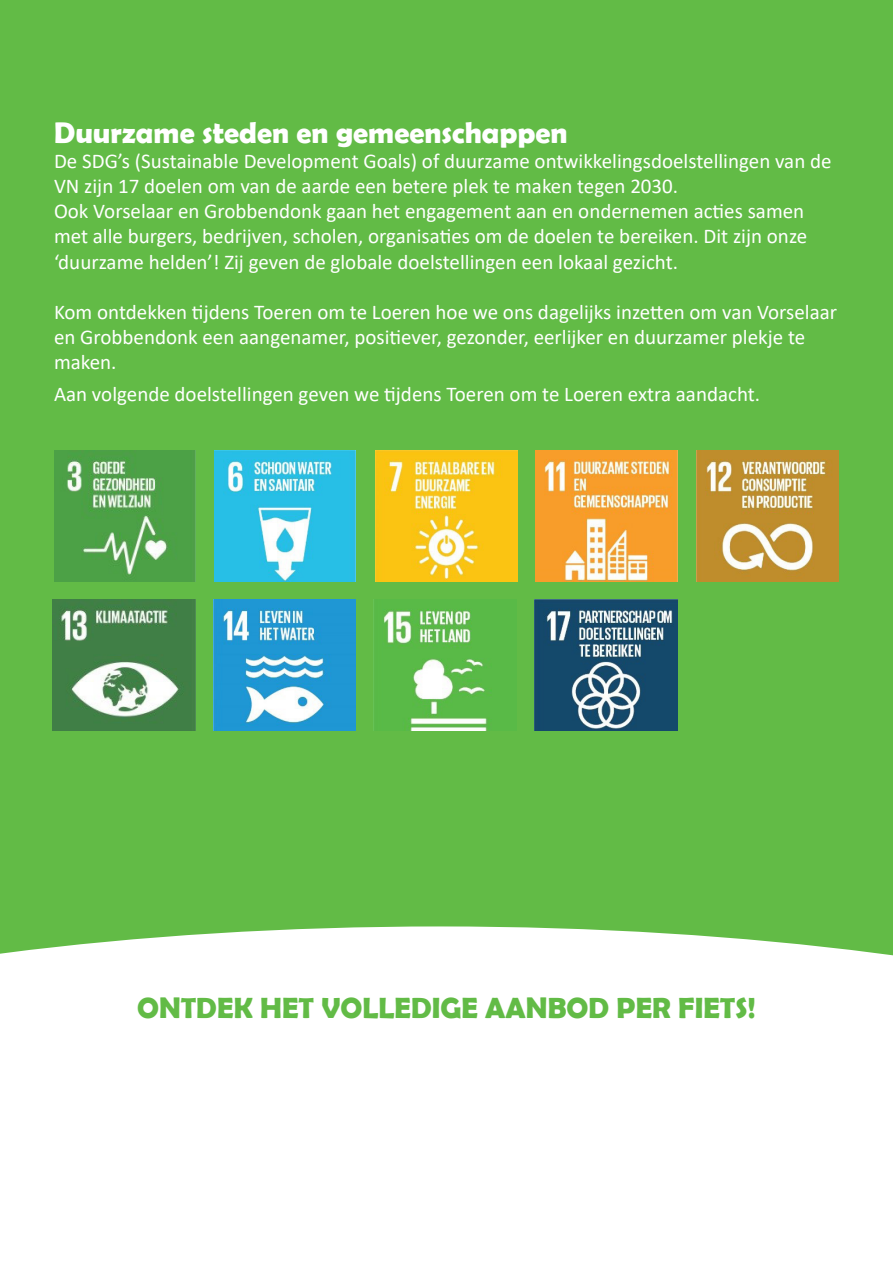
<style>
.page{position:relative;width:893px;height:1263px;background:#fff}
.page>*{position:absolute;margin:0;border:0;box-sizing:border-box;transform-origin:0 0}
.t1{font:700 30px "Berlin Sans FB Demi";color:#fff}
.t2{font:700 29.25px "Berlin Sans FB Demi";color:#62bb46}
.t3{font:21px/25.2px "Calibri";color:#fff}
</style>
<div class="page">
<div style="left:0;top:0;width:893px;height:1131px;background:#62bb46"></div>
<div style="left:0;top:926px;width:893px;height:205px;background:#fff"></div>
<img style="left:54px;top:451px;width:141px;height:130px">
<img style="left:215px;top:451px;width:141px;height:130px">
<img style="left:375px;top:451px;width:143px;height:130px">
<img style="left:536px;top:451px;width:141px;height:130px">
<img style="left:696px;top:451px;width:143px;height:130px">
<img style="left:53px;top:600px;width:142px;height:130px">
<img style="left:213px;top:600px;width:143px;height:130px">
<img style="left:382px;top:608px;width:110px;height:122px">
<img style="left:535px;top:600px;width:142px;height:130px">
<p class="t1" style="left:54px;top:115px;width:515px">Duurzame steden en gemeenschappen</p>
<p class="t3" style="left:54px;top:148px;width:779px">De SDG’s (Sustainable Development Goals) of duurzame ontwikkelingsdoelstellingen van de<br>VN zijn 17 doelen om van de aarde een betere plek te maken tegen 2030.</p>
<p class="t3" style="left:54px;top:198px;width:755px">Ook Vorselaar en Grobbendonk gaan het engagement aan en ondernemen acties samen met alle burgers, bedrijven, scholen, organisaties om de doelen te bereiken. Dit zijn onze ‘duurzame helden’! Zij geven de globale doelstellingen een lokaal gezicht.</p>
<p class="t3" style="left:54px;top:299px;width:785px">Kom ontdekken tijdens Toeren om te Loeren hoe we ons dagelijks inzetten om van Vorselaar en Grobbendonk een aangenamer, positiever, gezonder, eerlijker en duurzamer plekje te maken.</p>
<p class="t3" style="left:54px;top:381px;width:708px">Aan volgende doelstellingen geven we tijdens Toeren om te Loeren extra aandacht.</p>
<p class="t2" style="left:137px;top:990px;width:620px">ONTDEK HET VOLLEDIGE AANBOD PER FIETS!</p>
</div>
